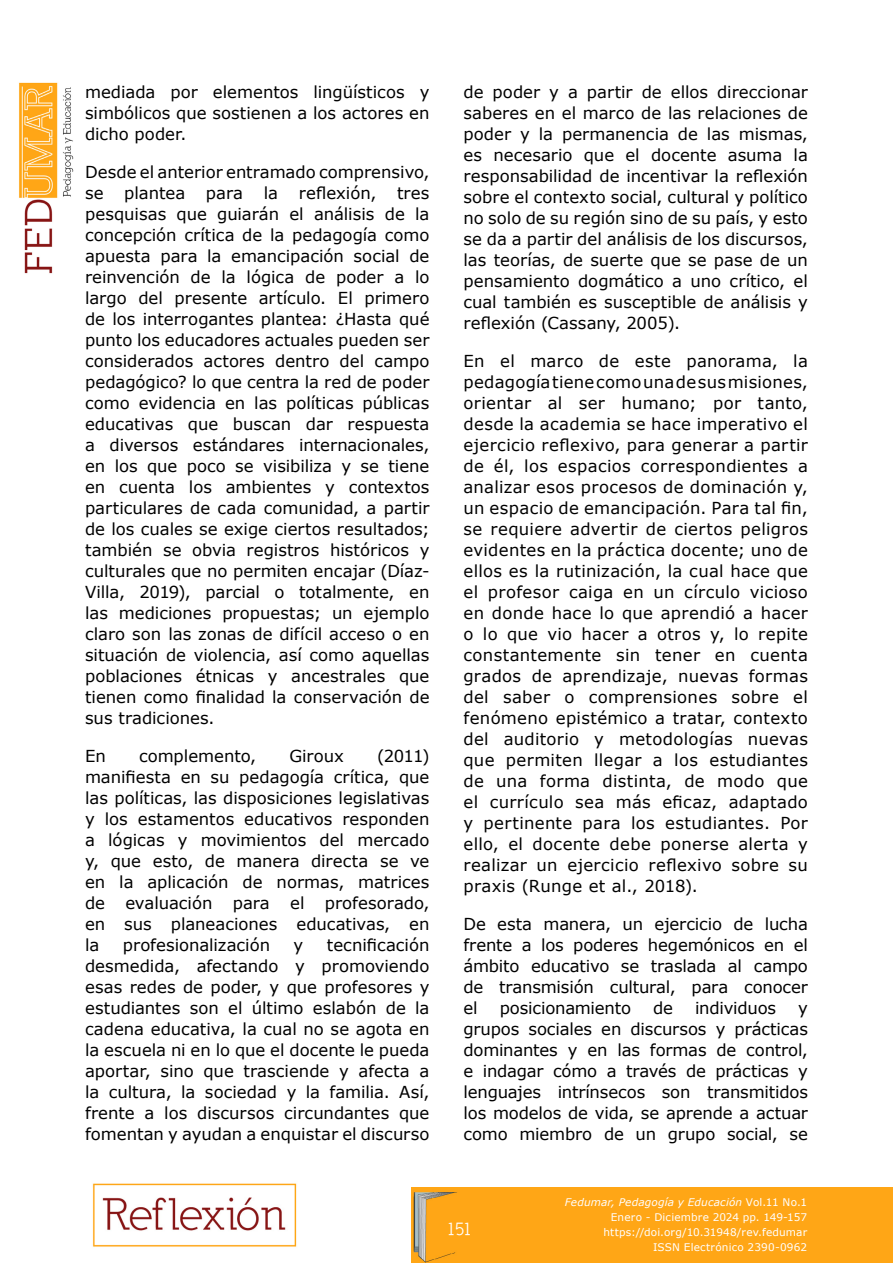
<style>
.page{position:relative;width:893px;height:1263px;background:#fff}
.page>*{position:absolute;margin:0;border:0;box-sizing:border-box;transform-origin:0 0}
.t1{font:700 18px "Nilland";color:#fff}
.t2{font:16.5px/21px "Verdana";color:#000;text-align:justify}
.t3{font:10.5px/15px "Verdana";letter-spacing:.015em;color:#fff;text-align:right}
.s1{font-style:italic}
</style>
<div class="page">
<div style="left:411px;top:1188px;width:482px;height:75px;background:#ffa616"></div>
<img style="left:19px;top:82px;width:55px;height:192px">
<img style="left:92px;top:1183px;width:205px;height:64px">
<p class="t2" style="left:85px;top:81px;width:346px">mediada por elementos lingüísticos y simbólicos que sostienen a los actores en dicho poder.</p>
<p class="t2" style="left:85px;top:161px;width:346px">Desde el anterior entramado comprensivo, se</p>
<p class="t2" style="left:124px;top:182px;width:62px">plantea</p>
<p class="t2" style="left:206px;top:182px;width:39px">para</p>
<p class="t2" style="left:264px;top:182px;width:16px">la</p>
<p class="t2" style="left:299px;top:182px;width:79px">reflexión,</p>
<p class="t2" style="left:85px;top:182px;width:346px;text-indent:312px">tres pesquisas que guiarán el análisis de la concepción crítica de la pedagogía como apuesta para la emancipación social de reinvención de la lógica de poder a lo largo del presente artículo. El primero de los interrogantes plantea: ¿Hasta qué punto los educadores actuales pueden ser considerados actores dentro del campo pedagógico? lo que centra la red de poder como evidencia en las políticas públicas educativas que buscan dar respuesta a diversos estándares internacionales, en los que poco se visibiliza y se tiene en cuenta los ambientes y contextos particulares de cada comunidad, a partir de los cuales se exige ciertos resultados; también se obvia registros históricos y culturales que no permiten encajar (Díaz-Villa, 2019), parcial o totalmente, en las mediciones propuestas; un ejemplo claro son las zonas de difícil acceso o en situación de violencia, así como aquellas poblaciones étnicas y ancestrales que tienen como finalidad la conservación de sus tradiciones.</p>
<p class="t2" style="left:85px;top:745px;width:22px">En</p>
<p class="t2" style="left:139px;top:745px;width:119px">complemento,</p>
<p class="t2" style="left:289px;top:745px;width:56px">Giroux</p>
<p class="t2" style="left:85px;top:745px;width:346px;text-indent:292px">(2011) manifiesta en su pedagogía crítica, que las políticas, las disposiciones legislativas y los estamentos educativos responden a lógicas y movimientos del mercado y, que esto, de manera directa se ve en la aplicación de normas, matrices de evaluación para el profesorado, en sus planeaciones educativas, en la</p>
<p class="t2" style="left:85px;top:934px;width:346px;text-indent:242px">tecnificación desmedida, afectando y promoviendo esas redes de poder, y que profesores y estudiantes son el último eslabón de la cadena educativa, la cual no se agota en la escuela ni en lo que el docente le pueda aportar, sino que trasciende y afecta a la cultura, la sociedad y la familia. Así, frente a los discursos circundantes que fomentan y ayudan a enquistar el discurso</p>
<p class="t2" style="left:123px;top:934px;width:149px">profesionalización</p>
<p class="t2" style="left:294px;top:934px;width:11px">y</p>
<p class="t2" style="left:463px;top:81px;width:346px">de poder y a partir de ellos direccionar saberes en el marco de las relaciones de poder y la permanencia de las mismas, es necesario que el docente asuma la responsabilidad de incentivar la reflexión sobre el contexto social, cultural y político no solo de su región sino de su país, y esto se da a partir del análisis de los discursos, las teorías, de suerte que se pase de un pensamiento dogmático a uno crítico, el cual también es susceptible de análisis y reflexión (Cassany, 2005).</p>
<p class="t2" style="left:463px;top:350px;width:346px">En el marco de este panorama, la pedagogía tiene como una de sus misiones, orientar al ser humano; por tanto, desde la academia se hace imperativo el ejercicio reflexivo, para generar a partir de él, los espacios correspondientes a analizar esos procesos de dominación y, un espacio de emancipación. Para tal fin, se requiere advertir de ciertos peligros evidentes en la práctica docente; uno de ellos es la rutinización, la cual hace que el profesor caiga en un círculo vicioso en donde hace lo que aprendió a hacer o lo que vio hacer a otros y, lo repite constantemente sin tener en cuenta grados de aprendizaje, nuevas formas del saber o comprensiones sobre el fenómeno epistémico a tratar, contexto del auditorio y metodologías nuevas que permiten llegar a los estudiantes de una forma distinta, de modo que el currículo sea más eficaz, adaptado y pertinente para los estudiantes. Por ello, el docente debe ponerse alerta y realizar un ejercicio reflexivo sobre su praxis (Runge et al., 2018).</p>
<p class="t2" style="left:463px;top:913px;width:346px">De esta manera, un ejercicio de lucha frente a los poderes hegemónicos en el ámbito educativo se traslada al campo de transmisión cultural, para conocer el</p>
<p class="t2" style="left:500px;top:997px;width:133px">posicionamiento</p>
<p class="t2" style="left:653px;top:997px;width:21px">de</p>
<p class="t2" style="left:695px;top:997px;width:83px">individuos</p>
<p class="t2" style="left:463px;top:997px;width:346px;text-indent:335px">y grupos sociales en discursos y prácticas dominantes y en las formas de control, e indagar cómo a través de prácticas y lenguajes intrínsecos son transmitidos los modelos de vida, se aprende a actuar como miembro de un grupo social, se</p>
<p class="t1" style="left:446px;top:1218px;width:28px">151</p>
<p class="t3" style="left:565px;top:1194px;width:244px"><span class="s1">Fedumar, Pedagogía y Educación</span> Vol.11 No.1<br>Enero - Diciembre 2024 pp. 149-157 https://doi.org/10.31948/rev.fedumar<br>ISSN Electrónico 2390-0962</p>
</div>
